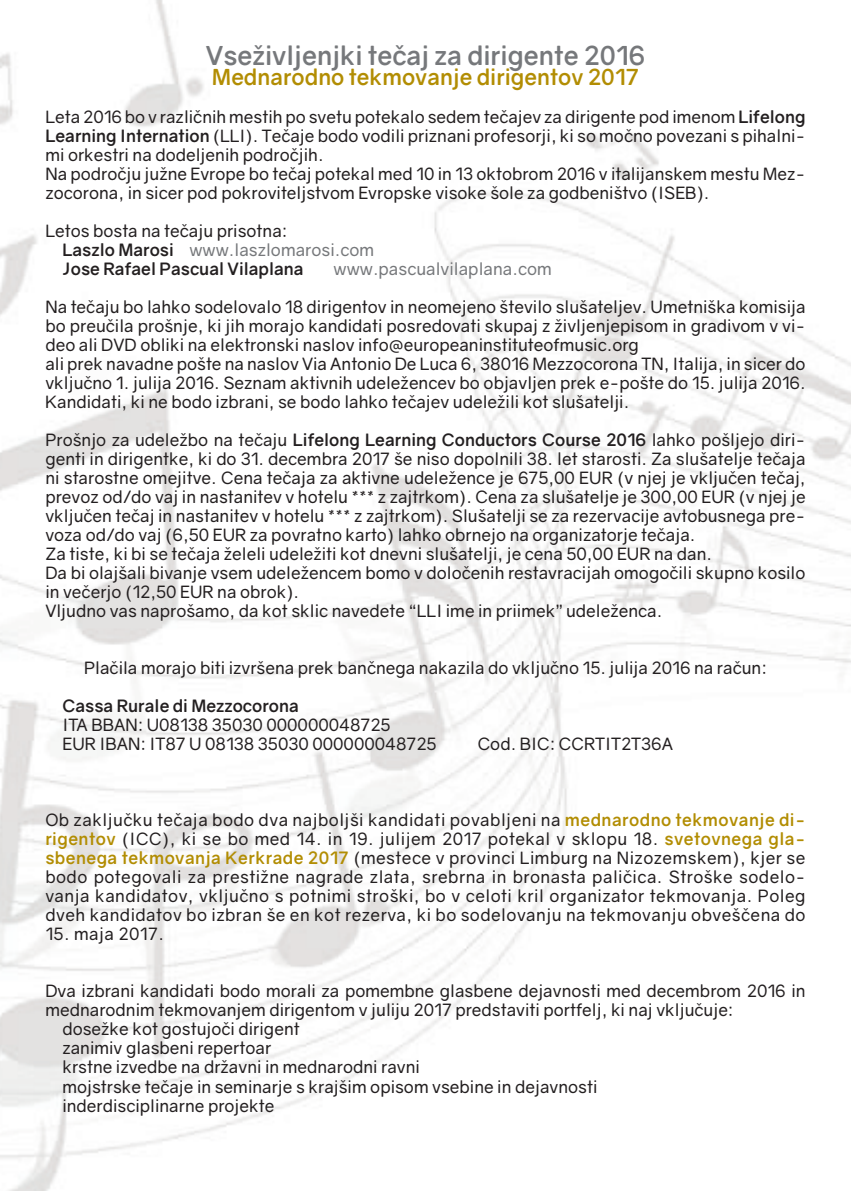
<style>
.page{position:relative;width:851px;height:1191px;background:#fff}
.page>*{position:absolute;margin:0;border:0;box-sizing:border-box;transform-origin:0 0}
.t1{font:700 26px "Gravity";color:#76787b}
.t2{font:700 22px "Gravity";color:#b28d03}
.t3{font:17px/19px "Gravity";color:#231f20}
.t4{font:700 17px/19px "Gravity";color:#231f20}
.t5{font:17px "Gravity";color:#76787b}
.t6{font:17px "Gravity";letter-spacing:.025em;color:#231f20}
.s1{font-weight:700}
.s2{font-weight:400}
.s3{font-weight:400;color:#76787b}
.s4{font-weight:700;color:#b28d03}
</style>
<div class="page">
<img style="left:0;top:0;width:850px;height:1191px">
<h1 class="t1" style="left:206px;top:40px;width:441px">Vseživljenjki tečaj za dirigente 2016</h1>
<p class="t2" style="left:212px;top:63px;width:428px">Mednarodno tekmovanje dirigentov 2017</p>
<p class="t3" style="left:45px;top:107px;width:761px">Leta 2016 bo v različnih mestih po svetu potekalo sedem tečajev za dirigente pod imenom <span class="s1">Lifelong Learning Internation</span> (LLI). Tečaje bodo vodili priznani profesorji, ki so močno povezani s pihalni&shy;mi orkestri na dodeljenih področjih.<br>Na področju južne Evrope bo tečaj potekal med 10 in 13 oktobrom 2016 v italijanskem mestu Mez&shy;zocorona, in sicer pod pokroviteljstvom Evropske visoke šole za godbeništvo (ISEB).</p>
<p class="t4" style="left:62px;top:221px;width:313px;text-indent:-17px"><span class="s2">Letos bosta na tečaju prisotna:<br></span>Laszlo Marosi <span class="s3">www.laszlomarosi.com<br></span>Jose Rafael Pascual Vilaplana</p>
<p class="t5" style="left:333px;top:258px;width:220px">www.pascualvilaplana.com</p>
<p class="t3" style="left:45px;top:297px;width:761px">Na tečaju bo lahko sodelovalo 18 dirigentov in neomejeno število slušateljev. Umetniška komisija bo preučila prošnje, ki jih morajo kandidati posredovati skupaj z življenjepisom in gradivom v vi&shy;deo ali DVD obliki na elektronski naslov info@europeaninstituteofmusic.org<br>ali prek navadne pošte na naslov Via Antonio De Luca 6, 38016 Mezzocorona TN, Italija, in sicer do vključno 1. julija 2016. Seznam aktivnih udeležencev bo objavljen prek e-pošte do 15. julija 2016.<br>Kandidati, ki ne bodo izbrani, se bodo lahko tečajev udeležili kot slušatelji.</p>
<p class="t3" style="left:45px;top:430px;width:761px">Prošnjo za udeležbo na tečaju <span class="s1">Lifelong Learning Conductors Course 2016</span> lahko pošljejo diri&shy;genti in dirigentke, ki do 31. decembra 2017 še niso dopolnili 38. let starosti. Za slušatelje tečaja ni starostne omejitve. Cena tečaja za aktivne udeležence je 675,00 EUR (v njej je vključen tečaj, prevoz od/do vaj in nastanitev v hotelu *** z zajtrkom). Cena za slušatelje je 300,00 EUR (v njej je vključen tečaj in nastanitev v hotelu *** z zajtrkom). Slušatelji se za rezervacije avtobusnega pre&shy;voza od/do vaj (6,50 EUR za povratno karto) lahko obrnejo na organizatorje tečaja.<br>Za tiste, ki bi se tečaja želeli udeležiti kot dnevni slušatelji, je cena 50,00 EUR na dan.<br>Da bi olajšali bivanje vsem udeležencem bomo v določenih restavracijah omogočili skupno kosilo in večerjo (12,50 EUR na obrok).<br>Vljudno vas naprošamo, da kot sklic navedete “LLI ime in priimek” udeleženca.</p>
<p class="t3" style="left:84px;top:658px;width:684px">Plačila morajo biti izvršena prek bančnega nakazila do vključno 15. julija 2016 na račun:</p>
<p class="t4" style="left:62px;top:696px;width:238px">Cassa Rurale di Mezzocorona</p>
<p class="t3" style="left:62px;top:715px;width:375px">ITA BBAN: U08138 35030 000000048725<br>EUR IBAN: IT87 U 08138 35030 000000048725</p>
<p class="t3" style="left:477px;top:734px;width:197px">Cod. BIC: CCRTIT2T36A</p>
<p class="t3" style="left:45px;top:810px;width:761px;text-align:justify">Ob zaključku tečaja bodo dva najboljši kandidati povabljeni na <span class="s4">mednarodno tekmovanje di&shy;rigentov</span> (ICC), ki se bo med 14. in 19. julijem 2017 potekal v sklopu 18. <span class="s4">svetovnega gla&shy;sbenega tekmovanja Kerkrade 2017</span> (mestece v provinci Limburg na Nizozemskem), kjer se bodo potegovali za prestižne nagrade zlata, srebrna in bronasta paličica. Stroške sodelo&shy;vanja kandidatov, vključno s potnimi stroški, bo v celoti kril organizator tekmovanja. Poleg dveh kandidatov bo izbran še en kot rezerva, ki bo sodelovanju na tekmovanju obveščena do</p>
<p class="t6" style="left:45px;top:924px;width:120px">15. maja 2017.</p>
<p class="t3" style="left:45px;top:981px;width:761px">Dva izbrani kandidati bodo morali za pomembne glasbene dejavnosti med decembrom 2016 in</p>
<p class="t3" style="left:45px;top:1000px;width:689px">mednarodnim tekmovanjem dirigentom v juliju 2017 predstaviti portfelj, ki naj vključuje:</p>
<p class="t3" style="left:62px;top:1019px;width:239px">dosežke kot gostujoči dirigent</p>
<p class="t3" style="left:62px;top:1038px;width:210px">zanimiv glasbeni repertoar</p>
<p class="t3" style="left:62px;top:1057px;width:359px">krstne izvedbe na državni in mednarodni ravni</p>
<p class="t3" style="left:62px;top:1076px;width:536px">mojstrske tečaje in seminarje s krajšim opisom vsebine in dejavnosti</p>
<p class="t3" style="left:62px;top:1095px;width:213px">inderdisciplinarne projekte</p>
</div>
